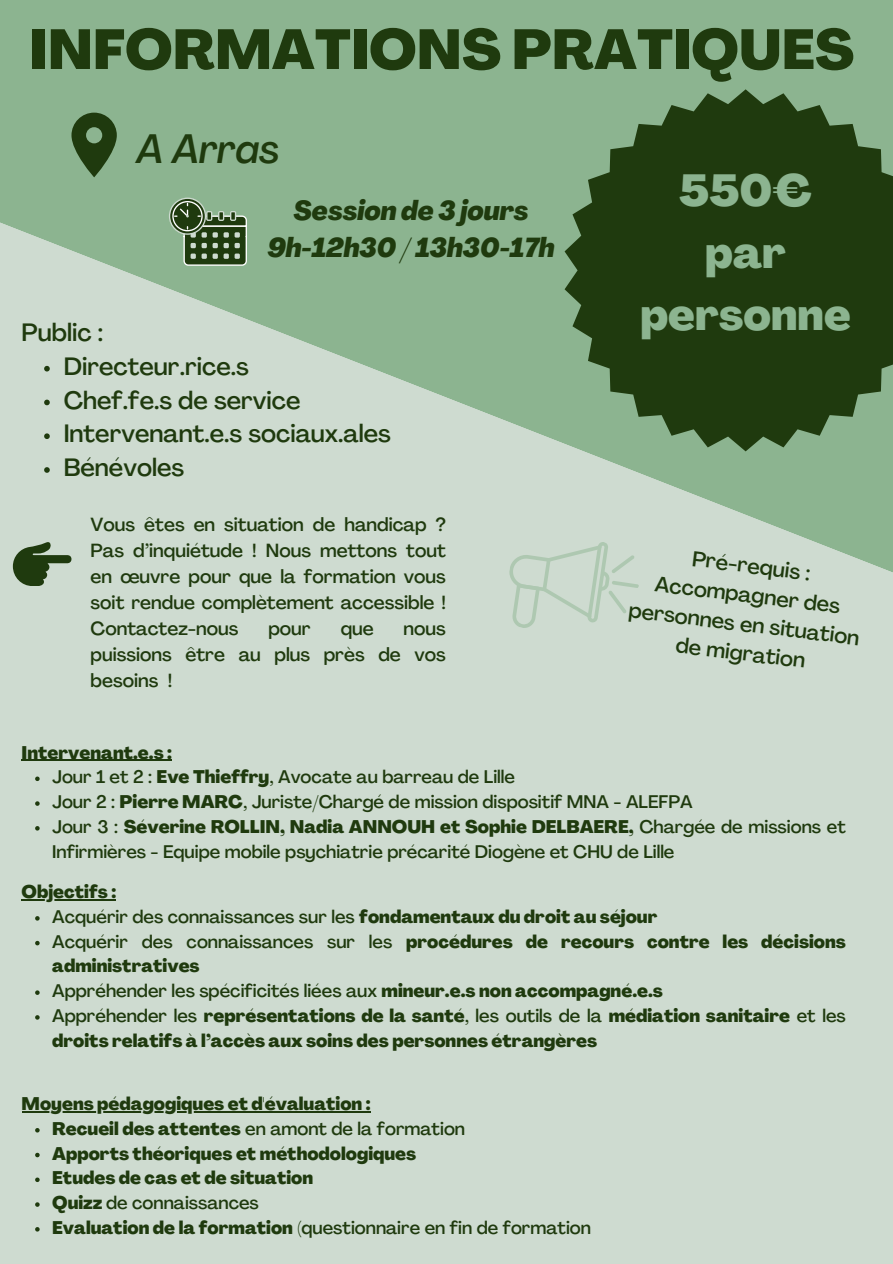
<style>
.page{position:relative;width:893px;height:1264px;background:#fff}
.page>*{position:absolute;margin:0;border:0;box-sizing:border-box;transform-origin:0 0}
.t1{font:800 55.5px "Agrandir";color:#1f3a0e}
.t2{font:800 44.25px/61.8px "Agrandir";color:#8cb490;text-align:center}
.t3{font:italic 500 40.5px "Agrandir";color:#1f3a0e}
.t4{font:italic 800 27px "Agrandir";color:#1f3a0e}
.t5{font:500 24.75px "Agrandir";color:#1f3a0e}
.t6{font:500 21.3px "Agrandir";color:#1f3a0e}
.t7{font:500 18.75px/25.8px "Agrandir";color:#1f3a0e;text-align:justify}
.t8{font:500 18px/24.8px "Agrandir";color:#1f3a0e}
.t9{font:800 18px/24.8px "Agrandir";color:#1f3a0e}
.s1{font-weight:800}
.s2{font-weight:500}
</style>
<div class="page">
<div style="left:0;top:0;width:892px;height:1263px;background:#cedbd0"></div>
<svg style="left:0;top:0;width:892px;height:572px;fill:#8cb490"></svg>
<svg style="left:71px;top:113px;width:45px;height:64px;background:#48683f"></svg>
<svg style="left:169px;top:197px;width:77px;height:69px;background:#617b59"></svg>
<svg style="left:13px;top:541px;width:58px;height:45px"></svg>
<svg style="left:507px;top:538px;width:132px;height:90px"></svg>
<svg style="left:564px;top:89px;width:328px;height:362px;background:#37552b"></svg>
<svg style="left:44px;top:366px;width:6px;height:5px"></svg>
<svg style="left:44px;top:399px;width:6px;height:6px"></svg>
<svg style="left:44px;top:433px;width:6px;height:6px"></svg>
<svg style="left:44px;top:467px;width:6px;height:6px"></svg>
<hr style="left:22px;top:899px;width:94px;height:1px;background:#1f3a0e">
<svg style="left:35px;top:916px;width:5px;height:4px"></svg>
<svg style="left:35px;top:940px;width:5px;height:5px"></svg>
<svg style="left:35px;top:990px;width:5px;height:4px"></svg>
<svg style="left:35px;top:1015px;width:5px;height:4px"></svg>
<hr style="left:22px;top:1111px;width:340px;height:1px;background:#1f3a0e">
<svg style="left:35px;top:1128px;width:5px;height:4px"></svg>
<svg style="left:35px;top:1152px;width:5px;height:5px"></svg>
<svg style="left:35px;top:1177px;width:5px;height:4px"></svg>
<svg style="left:35px;top:1202px;width:5px;height:4px"></svg>
<svg style="left:35px;top:1227px;width:5px;height:4px"></svg>
<hr style="left:22px;top:759px;width:132px;height:1px;background:#1f3a0e">
<svg style="left:154px;top:759px;width:18px;height:1px"></svg>
<svg style="left:35px;top:776px;width:5px;height:5px"></svg>
<svg style="left:35px;top:801px;width:5px;height:4px"></svg>
<svg style="left:35px;top:826px;width:5px;height:4px"></svg>
<p class="t1" style="left:30px;top:27px;width:825px">INFORMATIONS PRATIQUES</p>
<p class="t3" style="left:137px;top:133px;width:144px">A Arras</p>
<p class="t4" style="left:293px;top:199px;width:236px">Session de 3 jours</p>
<p class="t4" style="left:267px;top:236px;width:289px">9h-12h30 / 13h30-17h</p>
<p class="t5" style="left:22px;top:322px;width:83px">Public :</p>
<p class="t5" style="left:64px;top:356px;width:187px">Directeur.rice.s</p>
<p class="t5" style="left:64px;top:390px;width:238px">Chef.fe.s de service</p>
<p class="t5" style="left:64px;top:424px;width:329px">Intervenant.e.s sociaux.ales</p>
<p class="t5" style="left:64px;top:457px;width:122px">Bénévoles</p>
<p class="t7" style="left:91px;top:514px;width:356px">Vous êtes en situation de handicap ?<br>Pas d’inquiétude ! Nous mettons tout en œuvre pour que la formation vous soit rendue complètement accessible !<br>Contactez-nous</p>
<p class="t7" style="left:91px;top:617px;width:356px;text-indent:313px">nous puissions être au plus près de vos besoins !</p>
<p class="t7" style="left:268px;top:617px;width:44px">pour</p>
<p class="t7" style="left:340px;top:617px;width:35px">que</p>
<p class="t2" style="left:640px;top:164px;width:212px">550€ par personne</p>
<p class="t6" style="left:693px;top:550px;width:120px;rotate:7deg">Pré-requis :</p>
<p class="t6" style="left:630px;top:601px;width:233px;rotate:7deg">personnes en situation</p>
<p class="t6" style="left:656px;top:574px;width:188px;rotate:7deg">Accompagner des</p>
<p class="t6" style="left:677px;top:636px;width:131px;rotate:7deg">de migration</p>
<p class="t9" style="left:22px;top:741px;width:152px">Intervenant.e.s :</p>
<p class="t8" style="left:52px;top:766px;width:464px">Jour 1 et 2 : <span class="s1">Eve Thieffry</span>, Avocate au barreau de Lille</p>
<p class="t8" style="left:52px;top:791px;width:642px">Jour 2 : <span class="s1">Pierre MARC</span>, Juriste/Chargé de mission dispositif MNA - ALEFPA</p>
<p class="t8" style="left:52px;top:816px;width:795px">Jour 3 : <span class="s1">Séverine ROLLIN, Nadia ANNOUH et Sophie DELBAERE,</span> Chargée de missions et<br>Infirmières - Equipe mobile psychiatrie précarité Diogène et CHU de Lille</p>
<p class="t9" style="left:22px;top:881px;width:96px">Objectifs :</p>
<p class="t8" style="left:52px;top:906px;width:606px">Acquérir des connaissances sur les <span class="s1">fondamentaux du droit au séjour</span></p>
<p class="t9" style="left:52px;top:930px;width:795px"><span class="s2">Acquérir des connaissances sur les</span> procédures de recours contre les décisions administratives</p>
<p class="t8" style="left:52px;top:980px;width:612px">Appréhender les spécificités liées aux <span class="s1">mineur.e.s non accompagné.e.s</span></p>
<p class="t9" style="left:52px;top:1005px;width:795px"><span class="s2">Appréhender les</span> représentations de la santé<span class="s2">, les outils de la</span> médiation sanitaire <span class="s2">et les </span>droits relatifs à l’accès aux soins des personnes étrangères</p>
<p class="t9" style="left:22px;top:1093px;width:350px">Moyens pédagogiques et d'évaluation :</p>
<p class="t8" style="left:52px;top:1117px;width:414px"><span class="s1">Recueil des attentes</span> en amont de la formation</p>
<p class="t9" style="left:52px;top:1142px;width:365px">Apports théoriques et méthodologiques</p>
<p class="t9" style="left:52px;top:1167px;width:262px">Etudes de cas et de situation</p>
<p class="t8" style="left:52px;top:1192px;width:208px"><span class="s1">Quizz</span> de connaissances</p>
<p class="t8" style="left:52px;top:1216px;width:540px"><span class="s1">Evaluation de la formation</span> (questionnaire en fin de formation</p>
</div>
